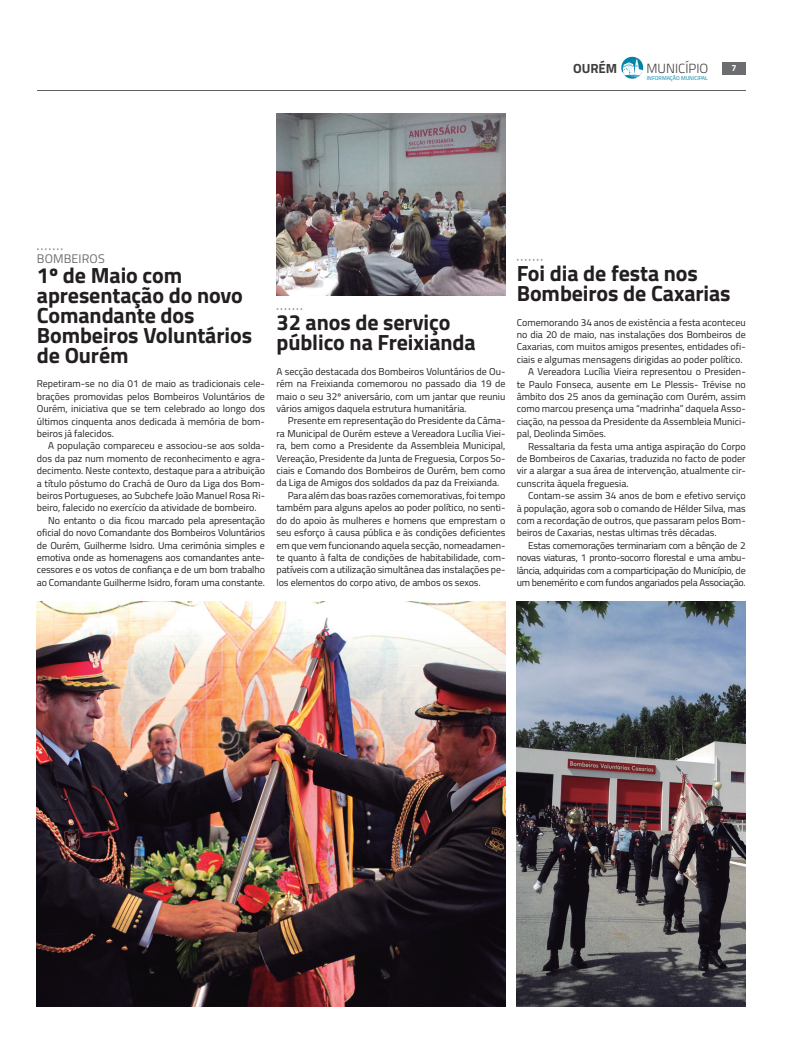
<style>
.page{position:relative;width:794px;height:1049px;background:#fff}
.page>*{position:absolute;margin:0;border:0;box-sizing:border-box;transform-origin:0 0}
.t1{font:700 22px/20px "Titillium";letter-spacing:-.005em;color:#231f20}
.t2{font:300 13.3px "Titillium";color:#3e3e3f}
.t3{font:700 13.3px "Titillium";color:#3e3e3f}
.t4{font:12.5px "Titillium";letter-spacing:.01em;color:#6c6d70}
.t5{font:10px/12.4px "Titillium";color:#231f20;text-align:justify}
.t6{font:10px "Titillium";letter-spacing:-.025em;color:#231f20}
.t7{font:700 9px "Titillium";color:#fff}
.t8{font:5.5px "Titillium";color:#0083a8}
</style>
<div class="page">
<div style="left:722px;top:62px;width:24px;height:13px;background:#6c6d70"></div>
<svg style="left:621px;top:57px;width:22px;height:22px"></svg>
<hr style="left:37px;top:90px;width:709px;height:1px;background:#606063">
<svg style="left:37px;top:248px;width:26px;height:2px"></svg>
<svg style="left:517px;top:259px;width:25px;height:2px"></svg>
<svg style="left:276px;top:308px;width:26px;height:2px"></svg>
<img style="left:37px;top:601px;width:468px;height:405px">
<img style="left:517px;top:601px;width:229px;height:405px">
<img style="left:276px;top:113px;width:229px;height:182px">
<h2 class="t3" style="left:573px;top:58px;width:46px">OURÉM</h2>
<h2 class="t2" style="left:646px;top:58px;width:63px">MUNICÍPIO</h2>
<p class="t7" style="left:731px;top:61px;width:7px">7</p>
<p class="t8" style="left:647px;top:74px;width:62px">INFORMAÇÃO MUNICIPAL</p>
<p class="t4" style="left:37px;top:249px;width:69px">BOMBEIROS</p>
<h1 class="t1" style="left:37px;top:264px;width:217px">1º de Maio com apresentação do novo<br>Comandante dos<br>Bombeiros Voluntários de Ourém</h1>
<p class="t5" style="left:37px;top:377px;width:230px">Repetiram-se no dia 01 de maio as tradicionais cele&shy;brações promovidas pelos Bombeiros Voluntários de Ourém, iniciativa que se tem celebrado ao longo dos últimos cinquenta anos dedicada à memória de bom&shy;beiros já falecidos.</p>
<p class="t5" style="left:48px;top:439px;width:218px">A população compareceu e associou-se aos solda-</p>
<p class="t5" style="left:37px;top:452px;width:230px">dos da paz num momento de reconhecimento e agra-</p>
<p class="t5" style="left:37px;top:464px;width:230px">decimento. Neste contexto, destaque para a atribuição</p>
<p class="t5" style="left:37px;top:476px;width:230px">a título póstumo do Crachá de Ouro da Liga dos Bom-</p>
<p class="t5" style="left:37px;top:489px;width:230px">beiros Portugueses, ao Subchefe João Manuel Rosa Ri-</p>
<p class="t5" style="left:37px;top:501px;width:221px">beiro, falecido no exercício da atividade de bombeiro.</p>
<p class="t5" style="left:48px;top:514px;width:218px">No entanto o dia ficou marcado pela apresentação</p>
<p class="t5" style="left:37px;top:526px;width:230px">oficial do novo Comandante dos Bombeiros Voluntários</p>
<p class="t5" style="left:37px;top:538px;width:230px">de Ourém, Guilherme Isidro. Uma cerimónia simples e</p>
<p class="t5" style="left:37px;top:551px;width:230px">emotiva onde as homenagens aos comandantes ante-</p>
<p class="t5" style="left:37px;top:563px;width:230px">cessores e os votos de confiança e de um bom trabalho</p>
<p class="t5" style="left:37px;top:576px;width:230px">ao Comandante Guilherme Isidro, foram uma constante.</p>
<h1 class="t1" style="left:276px;top:311px;width:201px">32 anos de serviço público na Freixianda</h1>
<p class="t5" style="left:276px;top:365px;width:230px">A secção destacada dos Bombeiros Voluntários de Ou&shy;rém na Freixianda comemorou no passado dia 19 de maio o seu 32º aniversário, com um jantar que reuniu vários amigos daquela estrutura humanitária.</p>
<p class="t5" style="left:288px;top:414px;width:219px">Presente em representação do Presidente da Câma-</p>
<p class="t5" style="left:276px;top:427px;width:230px">ra Municipal de Ourém esteve a Vereadora Lucília Viei-</p>
<p class="t5" style="left:276px;top:439px;width:230px">ra, bem como a Presidente da Assembleia Municipal,</p>
<p class="t5" style="left:276px;top:451px;width:230px">Vereação, Presidente da Junta de Freguesia, Corpos So-</p>
<p class="t5" style="left:276px;top:464px;width:230px">ciais e Comando dos Bombeiros de Ourém, bem como</p>
<p class="t5" style="left:276px;top:476px;width:224px">da Liga de Amigos dos soldados da paz da Freixianda.</p>
<p class="t5" style="left:288px;top:489px;width:219px">Para além das boas razões comemorativas, foi tempo</p>
<p class="t5" style="left:276px;top:501px;width:230px">também para alguns apelos ao poder político, no senti-</p>
<p class="t5" style="left:276px;top:513px;width:230px">do do apoio às mulheres e homens que emprestam o</p>
<p class="t5" style="left:276px;top:526px;width:230px">seu esforço à causa pública e às condições deficientes</p>
<p class="t5" style="left:276px;top:538px;width:230px">em que vem funcionando aquela secção, nomeadamen-</p>
<p class="t5" style="left:276px;top:551px;width:230px">te quanto à falta de condições de habitabilidade, com-</p>
<p class="t5" style="left:276px;top:563px;width:230px">patíveis com a utilização simultânea das instalações pe-</p>
<p class="t5" style="left:276px;top:575px;width:206px">los elementos do corpo ativo, de ambos os sexos.</p>
<h1 class="t1" style="left:517px;top:262px;width:215px">Foi dia de festa nos<br>Bombeiros de Caxarias</h1>
<p class="t5" style="left:517px;top:315px;width:230px">Comemorando 34 anos de existência a festa aconteceu</p>
<p class="t5" style="left:517px;top:328px;width:230px">no dia 20 de maio, nas instalações dos Bombeiros de</p>
<p class="t5" style="left:517px;top:340px;width:230px">Caxarias, com muitos amigos presentes, entidades ofi-</p>
<p class="t5" style="left:517px;top:353px;width:227px">ciais e algumas mensagens dirigidas ao poder político.</p>
<p class="t5" style="left:528px;top:365px;width:219px">A Vereadora Lucília Vieira representou o Presiden-</p>
<p class="t5" style="left:517px;top:377px;width:230px">te Paulo Fonseca, ausente em Le Plessis- Trévise no</p>
<p class="t5" style="left:517px;top:390px;width:230px">âmbito dos 25 anos da geminação com Ourém, assim</p>
<p class="t5" style="left:517px;top:402px;width:230px">como marcou presença uma “madrinha” daquela Asso-</p>
<p class="t5" style="left:517px;top:415px;width:230px">ciação, na pessoa da Presidente da Assembleia Munici-</p>
<p class="t5" style="left:517px;top:427px;width:91px">pal, Deolinda Simões.</p>
<p class="t5" style="left:528px;top:439px;width:219px">Ressaltaria da festa uma antiga aspiração do Corpo</p>
<p class="t5" style="left:517px;top:452px;width:230px">de Bombeiros de Caxarias, traduzida no facto de poder</p>
<p class="t5" style="left:517px;top:464px;width:230px">vir a alargar a sua área de intervenção, atualmente cir-</p>
<p class="t5" style="left:517px;top:477px;width:113px">cunscrita àquela freguesia.</p>
<p class="t5" style="left:528px;top:489px;width:219px">Contam-se assim 34 anos de bom e efetivo serviço</p>
<p class="t5" style="left:517px;top:501px;width:230px">à população, agora sob o comando de Hélder Silva, mas</p>
<p class="t5" style="left:517px;top:514px;width:230px">com a recordação de outros, que passaram pelos Bom-</p>
<p class="t5" style="left:517px;top:526px;width:201px">beiros de Caxarias, nestas ultimas três décadas.</p>
<p class="t6" style="left:528px;top:538px;width:219px">Estas comemorações terminariam com a bênção de 2</p>
<p class="t6" style="left:517px;top:550px;width:230px">novas viaturas, 1 pronto-socorro florestal e uma ambu-</p>
<p class="t6" style="left:517px;top:563px;width:230px">lância, adquiridas com a comparticipação do Município, de</p>
<p class="t6" style="left:517px;top:575px;width:230px">um benemérito e com fundos angariados pela Associação.</p>
</div>
